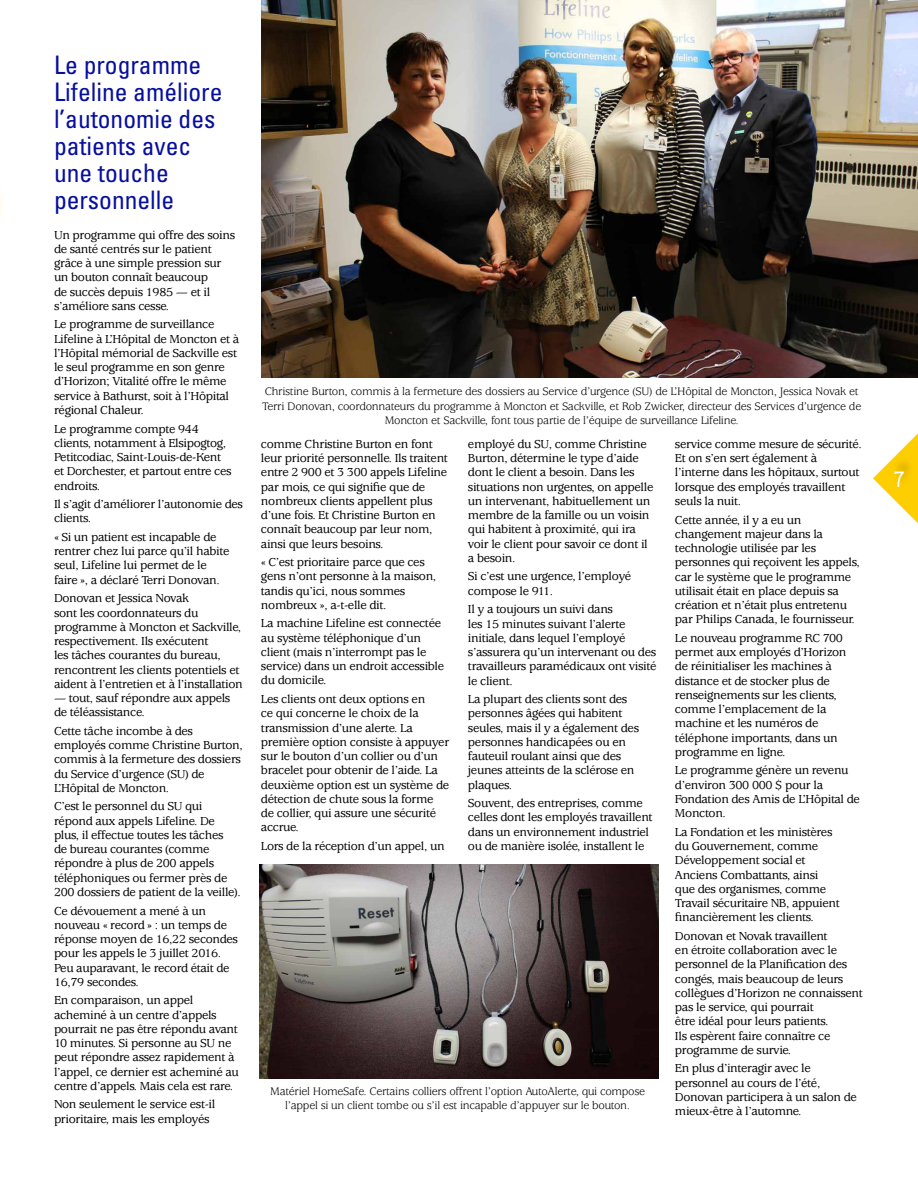
<style>
.page{position:relative;width:918px;height:1188px;background:#fff}
.page>*{position:absolute;margin:0;border:0;box-sizing:border-box;transform-origin:0 0}
.t1{font:condensed 25.5px/27px "Univers";color:#060e9f}
.t2{font:700 24px "Rawengulk";color:#fff}
.t3{font:500 12.75px/14.2px "Usherwood";letter-spacing:-.025em;color:#000}
.t4{font:12px/14.2px "Usherwood";letter-spacing:-.025em;color:#000;text-align:center}
</style>
<div class="page">
<svg style="left:873px;top:433px;width:45px;height:91px"></svg>
<div style="left:891px;top:458px;width:24px;height:31px;background:#000;opacity:.37"></div>
<img style="left:262px;top:0;width:656px;height:378px">
<img style="left:260px;top:864px;width:398px;height:215px">
<h1 class="t1" style="left:54px;top:51px;width:170px">Le programme<br>Lifeline améliore l’autonomie des patients avec une touche personnelle</h1>
<p class="t3" style="left:54px;top:228px;width:183px">Un programme qui offre des soins de santé centrés sur le patient grâce à une simple pression sur un bouton connaît beaucoup<br>de succès depuis 1985 — et il s’améliore sans cesse.</p>
<p class="t3" style="left:54px;top:318px;width:187px">Le programme de surveillance<br>Lifeline à L’Hôpital de Moncton et à l’Hôpital mémorial de Sackville est le seul programme en son genre d’Horizon; Vitalité offre le même service à Bathurst, soit à l’Hôpital régional Chaleur.</p>
<p class="t3" style="left:54px;top:422px;width:179px">Le programme compte 944 clients, notamment à Elsipogtog,<br>Petitcodiac, Saint-Louis-de-Kent et Dorchester, et partout entre ces endroits.</p>
<p class="t3" style="left:54px;top:497px;width:191px">Il s’agit d’améliorer l’autonomie des clients.</p>
<p class="t3" style="left:54px;top:530px;width:177px">« Si un patient est incapable de rentrer chez lui parce qu’il habite seul, Lifeline lui permet de le faire », a déclaré Terri Donovan.</p>
<p class="t3" style="left:54px;top:591px;width:190px">Donovan et Jessica Novak<br>sont les coordonnateurs du programme à Moncton et Sackville, respectivement. Ils exécutent<br>les tâches courantes du bureau, rencontrent les clients potentiels et aident à l’entretien et à l’installation</p>
<p class="t3" style="left:54px;top:691px;width:178px">— tout, sauf répondre aux appels de téléassistance.</p>
<p class="t3" style="left:54px;top:724px;width:190px">Cette tâche incombe à des employés comme Christine Burton, commis à la fermeture des dossiers du Service d’urgence (SU) de<br>L’Hôpital de Moncton.</p>
<p class="t3" style="left:54px;top:800px;width:188px">C’est le personnel du SU qui répond aux appels Lifeline. De plus, il effectue toutes les tâches<br>de bureau courantes (comme répondre à plus de 200 appels téléphoniques ou fermer près de<br>200 dossiers de patient de la veille).</p>
<p class="t3" style="left:54px;top:904px;width:186px">Ce dévouement a mené à un nouveau « record » : un temps de réponse moyen de 16,22 secondes pour les appels le 3 juillet 2016.<br>Peu auparavant, le record était de<br>16,79 secondes.</p>
<p class="t3" style="left:54px;top:993px;width:186px">En comparaison, un appel acheminé à un centre d’appels pourrait ne pas être répondu avant<br>10 minutes. Si personne au SU ne peut répondre assez rapidement à l’appel, ce dernier est acheminé au centre d’appels. Mais cela est rare.</p>
<p class="t3" style="left:54px;top:1098px;width:163px">Non seulement le service est-il prioritaire, mais les employés</p>
<p class="t4" style="left:262px;top:385px;width:601px">Christine Burton, commis à la fermeture des dossiers au Service d’urgence (SU) de L’Hôpital de Moncton, Jessica Novak et<br>Terri Donovan, coordonnateurs du programme à Moncton et Sackville, et Rob Zwicker, directeur des Services d’urgence de<br>Moncton et Sackville, font tous partie de l’équipe de surveillance Lifeline.</p>
<p class="t3" style="left:261px;top:437px;width:188px">comme Christine Burton en font leur priorité personnelle. Ils traitent entre 2 900 et 3 300 appels Lifeline par mois, ce qui signifie que de nombreux clients appellent plus d’une fois. Et Christine Burton en connaît beaucoup par leur nom, ainsi que leurs besoins.</p>
<p class="t3" style="left:261px;top:555px;width:177px">« C’est prioritaire parce que ces gens n’ont personne à la maison, tandis qu’ici, nous sommes nombreux », a-t-elle dit.</p>
<p class="t3" style="left:261px;top:617px;width:185px">La machine Lifeline est connectée au système téléphonique d’un client (mais n’interrompt pas le service) dans un endroit accessible du domicile.</p>
<p class="t3" style="left:261px;top:692px;width:190px">Les clients ont deux options en<br>ce qui concerne le choix de la transmission d’une alerte. La première option consiste à appuyer sur le bouton d’un collier ou d’un bracelet pour obtenir de l’aide. La deuxième option est un système de détection de chute sous la forme de collier, qui assure une sécurité accrue.</p>
<p class="t3" style="left:261px;top:839px;width:185px">Lors de la réception d’un appel, un</p>
<p class="t3" style="left:468px;top:437px;width:187px">employé du SU, comme Christine<br>Burton, détermine le type d’aide dont le client a besoin. Dans les situations non urgentes, on appelle un intervenant, habituellement un membre de la famille ou un voisin qui habitent à proximité, qui ira voir le client pour savoir ce dont il a besoin.</p>
<p class="t3" style="left:468px;top:570px;width:165px">Si c’est une urgence, l’employé compose le 911.</p>
<p class="t3" style="left:468px;top:602px;width:190px">Il y a toujours un suivi dans<br>les 15 minutes suivant l’alerte initiale, dans lequel l’employé s’assurera qu’un intervenant ou des travailleurs paramédicaux ont visité le client.</p>
<p class="t3" style="left:468px;top:692px;width:173px">La plupart des clients sont des personnes âgées qui habitent seules, mais il y a également des personnes handicapées ou en fauteuil roulant ainsi que des jeunes atteints de la sclérose en plaques.</p>
<p class="t3" style="left:468px;top:796px;width:186px">Souvent, des entreprises, comme celles dont les employés travaillent dans un environnement industriel ou de manière isolée, installent le</p>
<p class="t4" style="left:270px;top:1085px;width:377px">Matériel HomeSafe. Certains colliers offrent l’option AutoAlerte, qui compose l’appel si un client tombe ou s’il est incapable d’appuyer sur le bouton.</p>
<p class="t3" style="left:675px;top:437px;width:188px">service comme mesure de sécurité.<br>Et on s’en sert également à l’interne dans les hôpitaux, surtout lorsque des employés travaillent seuls la nuit.</p>
<p class="t3" style="left:675px;top:513px;width:186px">Cette année, il y a eu un changement majeur dans la technologie utilisée par les personnes qui reçoivent les appels, car le système que le programme utilisait était en place depuis sa création et n’était plus entretenu par Philips Canada, le fournisseur.</p>
<p class="t3" style="left:675px;top:631px;width:173px">Le nouveau programme RC 700 permet aux employés d’Horizon de réinitialiser les machines à distance et de stocker plus de renseignements sur les clients, comme l’emplacement de la machine et les numéros de téléphone importants, dans un programme en ligne.</p>
<p class="t3" style="left:675px;top:764px;width:187px">Le programme génère un revenu d’environ 300 000 $ pour la<br>Fondation des Amis de L’Hôpital de<br>Moncton.</p>
<p class="t3" style="left:675px;top:825px;width:166px">La Fondation et les ministères du Gouvernement, comme<br>Développement social et<br>Anciens Combattants, ainsi que des organismes, comme<br>Travail sécuritaire NB, appuient financièrement les clients.</p>
<p class="t3" style="left:675px;top:929px;width:189px">Donovan et Novak travaillent<br>en étroite collaboration avec le personnel de la Planification des congés, mais beaucoup de leurs collègues d’Horizon ne connaissent pas le service, qui pourrait<br>être idéal pour leurs patients.<br>Ils espèrent faire connaître ce programme de survie.</p>
<p class="t3" style="left:675px;top:1062px;width:184px">En plus d’interagir avec le personnel au cours de l’été,<br>Donovan participera à un salon de mieux-être à l’automne.</p>
<h2 class="t2" style="left:894px;top:465px;width:12px">7</h2>
</div>
